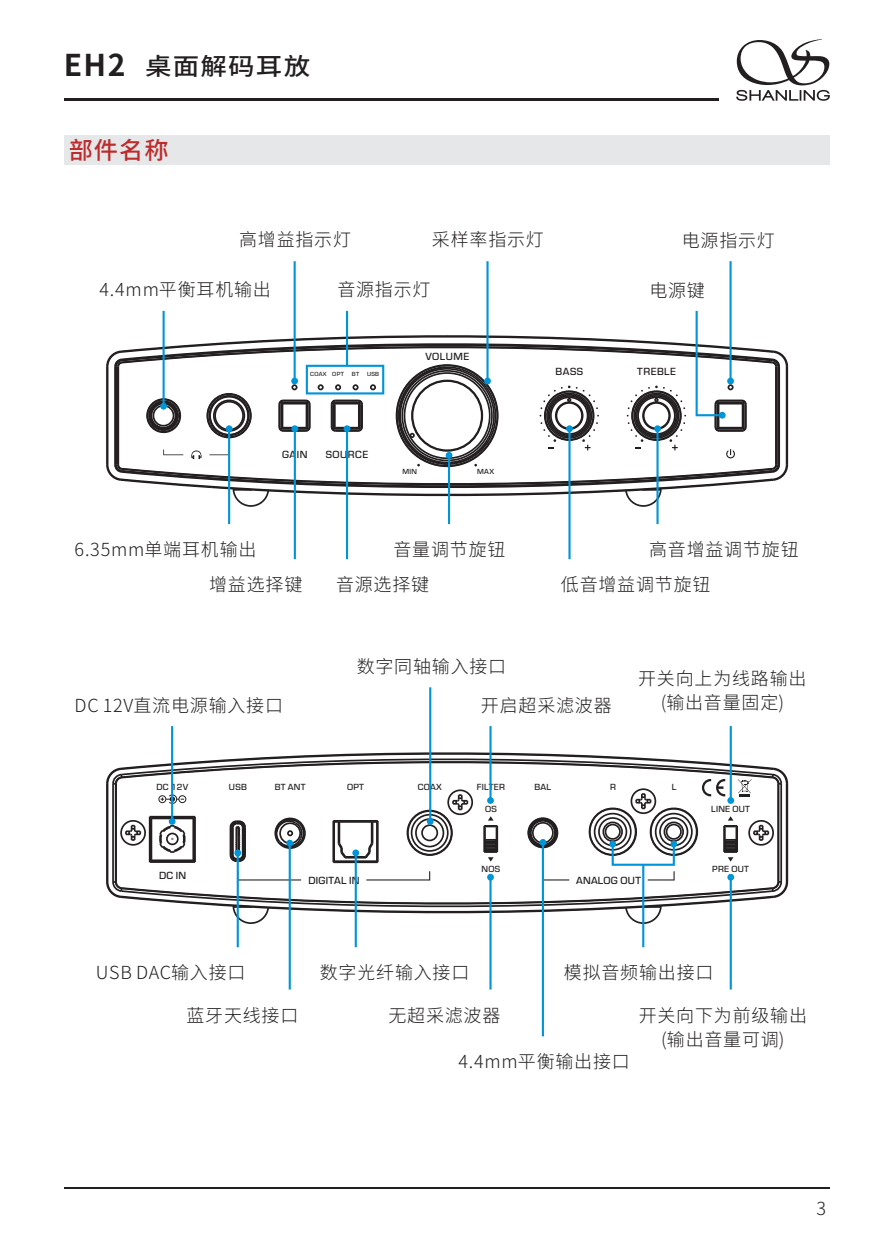
<style>
.page{position:relative;width:893px;height:1259px;background:#fff}
.page>*{position:absolute;margin:0;border:0;box-sizing:border-box;transform-origin:0 0}
.t1{font:500 24px "Source Han Sans CN";letter-spacing:.045em;color:#231f20;scale:1.1 1}
.t2{font:500 24px "Source Han Sans CN";color:#bd2c2d}
.t3{font:300 18px/24.3px "Source Han Sans CN";letter-spacing:.045em;color:#231f20;text-align:center}
.t4{font:500 10.8px "Eurostile OT";letter-spacing:.05em;color:#231f20}
.t5{font:500 10.8px "Eurostile OT";letter-spacing:.025em;color:#231f20}
.t6{font:500 9.3px "Eurostile OT";letter-spacing:.025em;color:#231f20}
.t7{font:500 7.8px "Eurostile OT";letter-spacing:.05em;color:#231f20}
.t8{font:500 6.3px "Eurostile OT";letter-spacing:.05em;color:#231f20}
.s1{font-weight:700;font-size:30px}
</style>
<div class="page">
<hr style="left:777px;top:783px;width:2px;height:99px;background:#231f20">
<hr style="left:112px;top:783px;width:2px;height:99px;background:#231f20">
<hr style="left:780px;top:783px;width:2px;height:99px;background:#231f20">
<hr style="left:106px;top:783px;width:2px;height:99px;background:#231f20">
<hr style="left:115px;top:783px;width:2px;height:99px;background:#231f20">
<hr style="left:786px;top:783px;width:2px;height:99px;background:#231f20">
<svg style="left:106px;top:748px;width:683px;height:115px"></svg>
<svg style="left:106px;top:871px;width:683px;height:54px"></svg>
<div style="left:64px;top:135px;width:766px;height:29px;background:#e6e7e9"></div>
<hr style="left:64px;top:1187px;width:765px;height:2px;background:#231f20">
<hr style="left:64px;top:98px;width:655px;height:3px;background:#231f20">
<svg style="left:736px;top:39px;width:94px;height:62px"></svg>
<hr style="left:294px;top:261px;width:2px;height:121px;background:#0095d9">
<hr style="left:228px;top:430px;width:2px;height:94px;background:#0095d9">
<hr style="left:448px;top:455px;width:2px;height:69px;background:#0095d9">
<hr style="left:729px;top:261px;width:3px;height:121px;background:#0095d9">
<svg style="left:106px;top:309px;width:683px;height:199px"></svg>
<svg style="left:718px;top:411px;width:8px;height:8px"></svg>
<hr style="left:568px;top:429px;width:3px;height:130px;background:#0095d9">
<div style="left:566px;top:425px;width:7px;height:7px;background:#0095d9;border-radius:50%"></div>
<hr style="left:656px;top:429px;width:3px;height:95px;background:#0095d9">
<div style="left:654px;top:425px;width:7px;height:7px;background:#0095d9;border-radius:50%"></div>
<hr style="left:171px;top:726px;width:2px;height:94px;background:#0095d9">
<svg style="left:168px;top:817px;width:8px;height:8px"></svg>
<hr style="left:429px;top:687px;width:2px;height:133px;background:#0095d9">
<svg style="left:427px;top:817px;width:7px;height:8px"></svg>
<svg style="left:286px;top:839px;width:7px;height:8px"></svg>
<hr style="left:730px;top:726px;width:2px;height:75px;background:#0095d9">
<div style="left:727px;top:797px;width:7px;height:7px;background:#0095d9;border-radius:50%"></div>
<div style="left:609px;top:840px;width:7px;height:7px;background:#0095d9;border-radius:50%"></div>
<div style="left:612px;top:843px;width:63px;height:23px;border:2px solid #0095d9"></div>
<div style="left:670px;top:840px;width:7px;height:7px;background:#0095d9;border-radius:50%"></div>
<hr style="left:642px;top:864px;width:2px;height:83px;background:#0095d9">
<hr style="left:289px;top:843px;width:2px;height:146px;background:#0095d9">
<hr style="left:730px;top:876px;width:2px;height:113px;background:#0095d9">
<div style="left:727px;top:873px;width:7px;height:8px;background:#0095d9;border-radius:50%"></div>
<hr style="left:237px;top:853px;width:2px;height:94px;background:#0095d9">
<div style="left:234px;top:849px;width:7px;height:7px;background:#0095d9;border-radius:50%"></div>
<hr style="left:486px;top:261px;width:3px;height:121px;background:#0095d9">
<div style="left:484px;top:377px;width:7px;height:8px;background:#0095d9;border-radius:50%"></div>
<hr style="left:294px;top:429px;width:2px;height:130px;background:#0095d9">
<div style="left:291px;top:425px;width:8px;height:7px;background:#0095d9;border-radius:50%"></div>
<hr style="left:346px;top:429px;width:2px;height:130px;background:#0095d9">
<div style="left:343px;top:425px;width:8px;height:7px;background:#0095d9;border-radius:50%"></div>
<div style="left:306px;top:365px;width:78px;height:29px;border:2px solid #0095d9"></div>
<hr style="left:346px;top:311px;width:2px;height:55px;background:#0095d9">
<hr style="left:355px;top:853px;width:2px;height:94px;background:#0095d9">
<div style="left:352px;top:849px;width:7px;height:7px;background:#0095d9;border-radius:50%"></div>
<hr style="left:489px;top:726px;width:3px;height:75px;background:#0095d9">
<div style="left:487px;top:797px;width:7px;height:7px;background:#0095d9;border-radius:50%"></div>
<hr style="left:489px;top:876px;width:3px;height:113px;background:#0095d9">
<div style="left:487px;top:873px;width:7px;height:8px;background:#0095d9;border-radius:50%"></div>
<hr style="left:542px;top:843px;width:2px;height:193px;background:#0095d9">
<svg style="left:539px;top:838px;width:8px;height:8px"></svg>
<h1 class="t1" style="left:64px;top:54px;width:225px"><span class="s1">EH2</span> 桌面解码耳放</h1>
<h1 class="t2" style="left:69px;top:138px;width:102px">部件名称</h1>
<p class="t3" style="left:239px;top:227px;width:113px">高增益指示灯</p>
<p class="t3" style="left:432px;top:227px;width:113px">采样率指示灯</p>
<p class="t3" style="left:682px;top:228px;width:95px">电源指示灯</p>
<p class="t3" style="left:99px;top:277px;width:173px">4.4mm平衡耳机输出</p>
<p class="t3" style="left:337px;top:277px;width:95px">音源指示灯</p>
<p class="t3" style="left:649px;top:278px;width:57px">电源键</p>
<p class="t8" style="left:310px;top:371px;width:35px">COAX OPT</p>
<p class="t8" style="left:352px;top:371px;width:9px">BT</p>
<p class="t8" style="left:367px;top:371px;width:14px">USB</p>
<p class="t4" style="left:425px;top:353px;width:45px">VOLUME</p>
<p class="t4" style="left:556px;top:368px;width:29px">BASS</p>
<p class="t4" style="left:637px;top:368px;width:40px">TREBLE</p>
<p class="t4" style="left:282px;top:451px;width:27px">GAIN</p>
<p class="t4" style="left:326px;top:451px;width:44px">SOURCE</p>
<p class="t7" style="left:402px;top:469px;width:16px">MIN</p>
<p class="t7" style="left:477px;top:469px;width:18px">MAX</p>
<p class="t3" style="left:75px;top:537px;width:183px">6.35mm单端耳机输出</p>
<p class="t3" style="left:393px;top:537px;width:113px">音量调节旋钮</p>
<p class="t3" style="left:209px;top:572px;width:95px">增益选择键</p>
<p class="t3" style="left:336px;top:572px;width:95px">音源选择键</p>
<p class="t3" style="left:649px;top:537px;width:151px">高音增益调节旋钮</p>
<p class="t3" style="left:561px;top:572px;width:151px">低音增益调节旋钮</p>
<p class="t3" style="left:75px;top:692px;width:210px">DC 12V直流电源输入接口</p>
<p class="t3" style="left:357px;top:653px;width:151px">数字同轴输入接口</p>
<p class="t3" style="left:481px;top:692px;width:132px">开启超采滤波器</p>
<p class="t3" style="left:638px;top:666px;width:170px">开关向上为线路输出(输出音量固定)</p>
<p class="t6" style="left:156px;top:783px;width:33px">DC 12V</p>
<p class="t6" style="left:418px;top:783px;width:25px">COAX</p>
<p class="t6" style="left:610px;top:783px;width:7px">R</p>
<p class="t6" style="left:672px;top:783px;width:6px">L</p>
<p class="t6" style="left:229px;top:783px;width:20px">USB</p>
<p class="t6" style="left:275px;top:783px;width:32px">BT ANT</p>
<p class="t6" style="left:347px;top:783px;width:18px">OPT</p>
<p class="t6" style="left:535px;top:783px;width:18px">BAL</p>
<p class="t6" style="left:485px;top:805px;width:13px">OS</p>
<p class="t6" style="left:477px;top:783px;width:30px">FILTER</p>
<p class="t4" style="left:159px;top:872px;width:29px">DC IN</p>
<p class="t5" style="left:308px;top:876px;width:53px">DIGITAL IN</p>
<p class="t6" style="left:482px;top:866px;width:20px">NOS</p>
<p class="t5" style="left:576px;top:876px;width:66px">ANALOG OUT</p>
<p class="t6" style="left:711px;top:805px;width:40px">LINE OUT</p>
<p class="t6" style="left:712px;top:866px;width:38px">PRE OUT</p>
<p class="t3" style="left:96px;top:960px;width:151px">USB DAC输入接口</p>
<p class="t3" style="left:320px;top:960px;width:151px">数字光纤输入接口</p>
<p class="t3" style="left:388px;top:1003px;width:113px">无超采滤波器</p>
<p class="t3" style="left:564px;top:960px;width:151px">模拟音频输出接口</p>
<p class="t3" style="left:186px;top:1003px;width:113px">蓝牙天线接口</p>
<p class="t3" style="left:639px;top:1003px;width:170px">开关向下为前级输出(输出音量可调)</p>
<p class="t3" style="left:458px;top:1048px;width:173px">4.4mm平衡输出接口</p>
<p class="t3" style="left:816px;top:1195px;width:11px">3</p>
</div>
